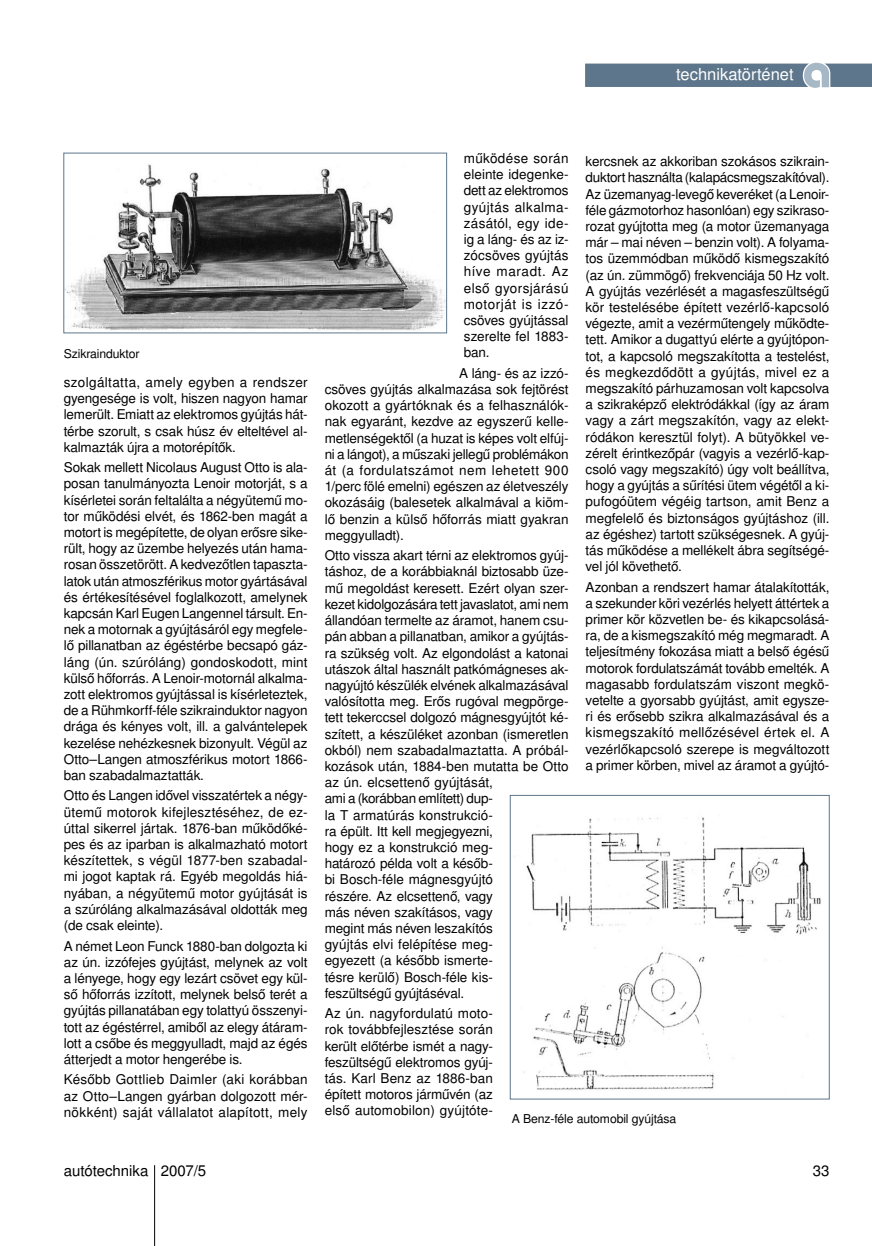
<style>
.page{position:relative;width:872px;height:1246px;background:#fff}
.page>*{position:absolute;margin:0;border:0;box-sizing:border-box;transform-origin:0 0}
.t1{font:16.5px "Nimbus Sans LOT";color:#fff}
.t2{font:15px "Nimbus Sans LOT";color:#000}
.szoveg_sorkizart{font:13.5px/16.2px "Nimbus Sans LOT";letter-spacing:-.01em;color:#000;text-align:justify}
.Kepaláírás{font:12.15px "Nimbus Sans LOT";letter-spacing:-.01em;color:#000}
</style>
<div class="page">
<svg style="left:585px;top:63px;width:287px;height:25px;background:#6f8598"></svg>
<hr style="left:154px;top:1165px;width:1px;height:81px;background:#000">
<img style="left:514px;top:817px;width:307px;height:273px">
<div style="left:510px;top:795px;width:319px;height:304px;border:1px solid #5d768b"></div>
<img style="left:66px;top:164px;width:379px;height:167px">
<p class="t1" style="left:676px;top:64px;width:119px">technikatörténet</p>
<p class="Kepaláírás" style="left:64px;top:347px;width:77px">Szikrainduktor</p>
<p class="szoveg_sorkizart" style="left:64px;top:374px;width:245px">szolgáltatta, amely egyben a rendszer gyengesége is volt, hiszen nagyon hamar lemerült. Emiatt az elektromos gyújtás hát&shy;térbe szorult, s csak húsz év elteltével al&shy;kalmazták újra a motorépítők.</p>
<p class="szoveg_sorkizart" style="left:64px;top:460px;width:245px">Sokak mellett Nicolaus August Otto is ala&shy;posan tanulmányozta Lenoir motorját, s a kísérletei során feltalálta a négyütemű mo&shy;tor működési elvét, és 1862-ben magát a motort is megépítette, de olyan erősre sike&shy;rült, hogy az üzembe helyezés után hama&shy;rosan összetörött. A kedvezőtlen tapaszta&shy;latok után atmoszférikus motor gyártásával és értékesítésével foglalkozott, amelynek kapcsán Karl Eugen Langennel társult. En&shy;nek a motornak a gyújtásáról egy megfele&shy;lő pillanatban az égéstérbe becsapó gáz&shy;láng (ún. szúróláng) gondoskodott, mint külső hőforrás. A Lenoir-motornál alkalma&shy;zott elektromos gyújtással is kísérleteztek, de a Rühmkorff-féle szikrainduktor nagyon drága és kényes volt, ill. a galvántelepek kezelése nehézkesnek bizonyult. Végül az Otto–Langen atmoszférikus motort 1866- ban szabadalmaztatták.</p>
<p class="szoveg_sorkizart" style="left:64px;top:788px;width:245px">Otto és Langen idővel visszatértek a négy&shy;ütemű motorok kifejlesztéséhez, de ez&shy;úttal sikerrel jártak. 1876-ban működőké&shy;pes és az iparban is alkalmazható motort készítettek, s végül 1877-ben szabadal&shy;mi jogot kaptak rá. Egyéb megoldás hiá&shy;nyában, a négyütemű motor gyújtását is a szúróláng alkalmazásával oldották meg (de csak eleinte).</p>
<p class="szoveg_sorkizart" style="left:64px;top:938px;width:245px">A német Leon Funck 1880-ban dolgozta ki az ún. izzófejes gyújtást, melynek az volt a lényege, hogy egy lezárt csövet egy kül&shy;ső hőforrás izzított, melynek belső terét a gyújtás pillanatában egy tolattyú összenyi&shy;tott az égéstérrel, amiből az elegy átáram&shy;lott a csőbe és meggyulladt, majd az égés átterjedt a motor hengerébe is.</p>
<p class="szoveg_sorkizart" style="left:64px;top:1072px;width:245px">Később Gottlieb Daimler (aki korábban az Otto–Langen gyárban dolgozott mér&shy;nökként) saját vállalatot alapított, mely</p>
<p class="szoveg_sorkizart" style="left:464px;top:150px;width:106px">működése során eleinte idegenke&shy;dett az elektromos gyújtás alkalma&shy;zásától, egy ide&shy;ig a láng- és az iz&shy;zócsöves gyújtás híve maradt. Az első gyorsjárású motorját is izzó&shy;csöves gyújtással szerelte fel 1883- ban.</p>
<p class="szoveg_sorkizart" style="left:325px;top:365px;width:245px;text-indent:134px">A láng- és az izzó&shy;csöves gyújtás alkalmazása sok fejtörést okozott a gyártóknak és a felhasználók&shy;nak egyaránt, kezdve az egyszerű kelle&shy;metlenségektől (a huzat is képes volt elfúj&shy;ni a lángot), a műszaki jellegű problémákon át (a fordulatszámot nem lehetett 900<br>1/perc fölé emelni) egészen az életveszély okozásáig (balesetek alkalmával a kiöm&shy;lő benzin a külső hőforrás miatt gyakran meggyulladt).</p>
<p class="szoveg_sorkizart" style="left:325px;top:548px;width:245px;text-align:left">Otto vissza akart térni az elektromos gyúj&shy;táshoz, de a korábbiaknál biztosabb üze&shy;mű megoldást keresett. Ezért olyan szer&shy;kezet kidolgozására tett javaslatot, ami nem állandóan termelte az áramot, hanem csu&shy;pán abban a pillanatban, amikor a gyújtás&shy;ra szükség volt. Az elgondolást a katonai utászok által használt patkómágneses ak&shy;nagyújtó készülék elvének alkalmazásával valósította meg. Erős rugóval megpörge&shy;tett tekerccsel dolgozó mágnesgyújtót ké&shy;szített, a készüléket azonban (ismeretlen okból) nem szabadalmaztatta. A próbál&shy;kozások után, 1884-ben mutatta be Otto az ún. elcsettenő gyújtását,<br>ami a (korábban említett) dup-<br>la T armatúrás konstrukció-<br>ra épült. Itt kell megjegyezni,<br>hogy ez a konstrukció meg-<br>határozó példa volt a későb-<br>bi Bosch-féle mágnesgyújtó<br>részére. Az elcsettenő, vagy<br>más néven szakításos, vagy<br>megint más néven leszakítós<br>gyújtás elvi felépítése meg-<br>egyezett (a később ismerte-<br>tésre kerülő) Bosch-féle kis-<br>feszültségű gyújtáséval.</p>
<p class="szoveg_sorkizart" style="left:325px;top:1006px;width:170px">Az ún. nagyfordulatú moto&shy;rok továbbfejlesztése során került előtérbe ismét a nagy&shy;feszültségű elektromos gyúj&shy;tás. Karl Benz az 1886-ban épített motoros járművén (az első automobilon) gyújtóte-</p>
<p class="szoveg_sorkizart" style="left:585px;top:154px;width:245px">kercsnek az akkoriban szokásos szikrain&shy;duktort használta (kalapácsmegszakítóval).<br>Az üzemanyag-levegő keveréket (a Lenoir&shy;féle gázmotorhoz hasonlóan) egy szikraso&shy;rozat gyújtotta meg (a motor üzemanyaga már – mai néven – benzin volt). A folyama&shy;tos üzemmódban működő kismegszakító (az ún. zümmögő) frekvenciája 50 Hz volt.<br>A gyújtás vezérlését a magasfeszültségű kör testelésébe épített vezérlő-kapcsoló végezte, amit a vezérműtengely működte&shy;tett. Amikor a dugattyú elérte a gyújtópon&shy;tot, a kapcsoló megszakította a testelést, és megkezdődött a gyújtás, mivel ez a megszakító párhuzamosan volt kapcsolva a szikraképző elektródákkal (így az áram vagy a zárt megszakítón, vagy az elekt&shy;ródákon keresztül folyt). A bütyökkel ve&shy;zérelt érintkezőpár (vagyis a vezérlő-kap&shy;csoló vagy megszakító) úgy volt beállítva, hogy a gyújtás a sűrítési ütem végétől a ki&shy;pufogóütem végéig tartson, amit Benz a megfelelő és biztonságos gyújtáshoz (ill. az égéshez) tartott szükségesnek. A gyúj&shy;tás működése a mellékelt ábra segítségé&shy;vel jól követhető.</p>
<p class="szoveg_sorkizart" style="left:585px;top:579px;width:245px">Azonban a rendszert hamar átalakították, a szekunder köri vezérlés helyett áttértek a primer kör közvetlen be- és kikapcsolásá&shy;ra, de a kismegszakító még megmaradt. A teljesítmény fokozása miatt a belső égésű motorok fordulatszámát tovább emelték. A magasabb fordulatszám viszont megkö&shy;vetelte a gyorsabb gyújtást, amit egysze&shy;ri és erősebb szikra alkalmazásával és a kismegszakító mellőzésével értek el. A vezérlőkapcsoló szerepe is megváltozott a primer körben, mivel az áramot a gyújtó-</p>
<p class="Kepaláírás" style="left:512px;top:1111px;width:166px">A Benz-féle automobil gyújtása</p>
<p class="t2" style="left:64px;top:1162px;width:144px">autótechnika 2007/5</p>
<p class="t2" style="left:812px;top:1162px;width:18px">33</p>
</div>
